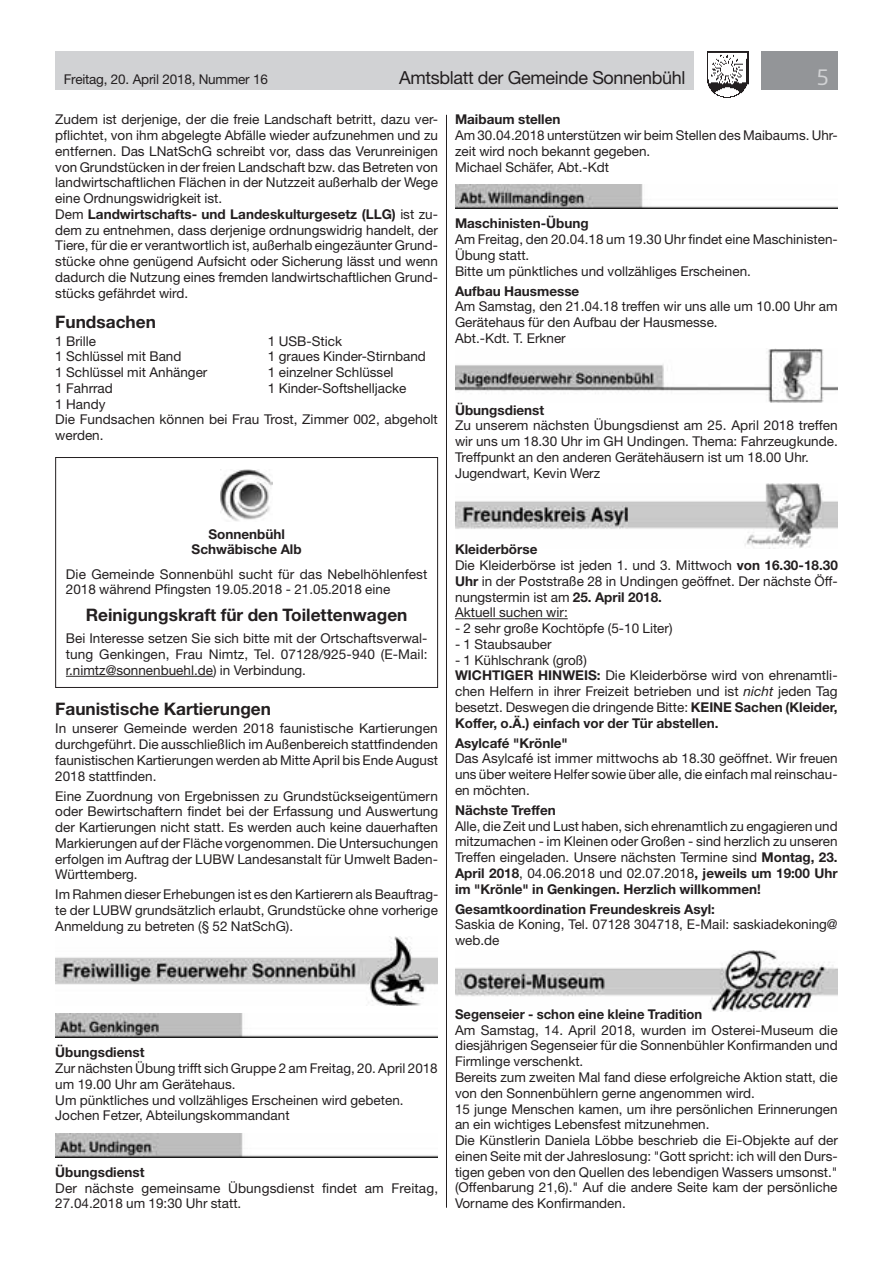
<style>
.page{position:relative;width:893px;height:1263px;background:#fff}
.page>*{position:absolute;margin:0;border:0;box-sizing:border-box;transform-origin:0 0}
.t1{font:21px "Neo Sans Std";color:#d1d2d4}
.t2{font:18px "Helvetica Neue LT Std";letter-spacing:-.02em;color:#231f20}
.t3{font:700 17.25px "Helvetica Neue LT Std";color:#231f20}
.t4{font:13.5px/15.8px "Helvetica Neue LT Std";color:#231f20}
.t5{font:700 13.5px/15.5px "Helvetica Neue LT Std";color:#231f20;text-align:center}
.s1{font-weight:700}
.s2{font-style:italic}
</style>
<div class="page">
<div style="left:55px;top:51px;width:639px;height:38px;background:#d1d2d4"></div>
<div style="left:761px;top:51px;width:77px;height:38px;background:#939598"></div>
<img style="left:707px;top:51px;width:41px;height:47px">
<hr style="left:66px;top:676px;width:147px;height:1px;background:#231f20">
<img style="left:221px;top:469px;width:51px;height:52px">
<img style="left:55px;top:936px;width:383px;height:69px">
<img style="left:55px;top:1013px;width:383px;height:24px">
<img style="left:55px;top:1133px;width:383px;height:24px">
<hr style="left:455px;top:618px;width:113px;height:1px;background:#231f20">
<img style="left:455px;top:184px;width:383px;height:24px">
<img style="left:455px;top:348px;width:383px;height:55px">
<img style="left:455px;top:483px;width:383px;height:65px">
<img style="left:455px;top:951px;width:383px;height:60px">
<hr style="left:446px;top:115px;width:1px;height:1093px;background:#231f20">
<div style="left:55px;top:457px;width:383px;height:231px;border:1px solid #231f20"></div>
<p class="t4" style="left:64px;top:71px;width:206px">Freitag, 20. April 2018, Nummer 16</p>
<h2 class="t2" style="left:399px;top:67px;width:288px">Amtsblatt der Gemeinde Sonnenbühl</h2>
<h1 class="t1" style="left:816px;top:64px;width:14px">5</h1>
<p class="t4" style="left:55px;top:112px;width:384px">Zudem ist derjenige, der die freie Landschaft betritt, dazu ver&shy;pflichtet, von ihm abgelegte Abfälle wieder aufzunehmen und zu entfernen. Das LNatSchG schreibt vor, dass das Verunreinigen von Grundstücken in der freien Landschaft bzw. das Betreten von landwirtschaftlichen Flächen in der Nutzzeit außerhalb der Wege eine Ordnungswidrigkeit ist.<br>Dem <span class="s1">Landwirtschafts- und Landeskulturgesetz (LLG)</span> ist zu&shy;dem zu entnehmen, dass derjenige ordnungswidrig handelt, der Tiere, für die er verantwortlich ist, außerhalb eingezäunter Grund&shy;stücke ohne genügend Aufsicht oder Sicherung lässt und wenn dadurch die Nutzung eines fremden landwirtschaftlichen Grund&shy;stücks gefährdet wird.</p>
<p class="t3" style="left:55px;top:311px;width:102px">Fundsachen</p>
<p class="t4" style="left:55px;top:333px;width:42px">1 Brille</p>
<p class="t4" style="left:268px;top:333px;width:76px">1 USB-Stick</p>
<p class="t4" style="left:55px;top:349px;width:128px">1 Schlüssel mit Band</p>
<p class="t4" style="left:268px;top:349px;width:160px">1 graues Kinder-Stirnband</p>
<p class="t4" style="left:55px;top:364px;width:154px">1 Schlüssel mit Anhänger</p>
<p class="t4" style="left:268px;top:364px;width:127px">1 einzelner Schlüssel</p>
<p class="t4" style="left:55px;top:380px;width:59px">1 Fahrrad</p>
<p class="t4" style="left:268px;top:380px;width:140px">1 Kinder-Softshelljacke</p>
<p class="t4" style="left:55px;top:396px;width:384px">1 Handy<br>Die Fundsachen können bei Frau Trost, Zimmer 002, abgeholt werden.</p>
<p class="t5" style="left:455px;top:112px;width:107px">Maibaum stellen</p>
<p class="t4" style="left:455px;top:127px;width:384px">Am 30.04.2018 unterstützen wir beim Stellen des Maibaums. Uhr&shy;zeit wird noch bekannt gegeben.<br>Michael Schäfer, Abt.-Kdt</p>
<p class="t5" style="left:455px;top:216px;width:135px">Maschinisten-Übung</p>
<p class="t4" style="left:455px;top:231px;width:384px">Am Freitag, den 20.04.18 um 19.30 Uhr findet eine Maschinisten-<br>Übung statt.<br>Bitte um pünktliches und vollzähliges Erscheinen.</p>
<p class="t5" style="left:455px;top:283px;width:126px">Aufbau Hausmesse</p>
<p class="t4" style="left:455px;top:299px;width:384px">Am Samstag, den 21.04.18 treffen wir uns alle um 10.00 Uhr am<br>Gerätehaus für den Aufbau der Hausmesse.<br>Abt.-Kdt. T. Erkner</p>
<p class="t5" style="left:455px;top:402px;width:91px">Übungsdienst</p>
<p class="t4" style="left:455px;top:418px;width:384px">Zu unserem nächsten Übungsdienst am 25. April 2018 treffen wir uns um 18.30 Uhr im GH Undingen. Thema: Fahrzeugkunde.<br>Treffpunkt an den anderen Gerätehäusern ist um 18.00 Uhr.<br>Jugendwart, Kevin Werz</p>
<p class="t5" style="left:192px;top:526px;width:112px">Sonnenbühl<br>Schwäbische Alb</p>
<p class="t4" style="left:66px;top:566px;width:363px">Die Gemeinde Sonnenbühl sucht für das Nebelhöhlenfest<br>2018 während Pfingsten 19.05.2018 - 21.05.2018 eine</p>
<p class="t3" style="left:86px;top:604px;width:323px">Reinigungskraft für den Toilettenwagen</p>
<p class="t4" style="left:66px;top:630px;width:363px;text-align:justify">Bei Interesse setzen Sie sich bitte mit der Ortschaftsverwal&shy;tung Genkingen, Frau Nimtz, Tel. 07128/925-940 (E-Mail: r.nimtz@sonnenbuehl.de) in Verbindung.</p>
<p class="t3" style="left:55px;top:699px;width:217px">Faunistische Kartierungen</p>
<p class="t4" style="left:55px;top:720px;width:384px;text-align:justify">In unserer Gemeinde werden 2018 faunistische Kartierungen durchgeführt. Die ausschließlich im Außenbereich stattfindenden faunistischen Kartierungen werden ab Mitte April bis Ende August 2018 stattfinden.</p>
<p class="t4" style="left:55px;top:788px;width:384px;text-align:justify">Eine Zuordnung von Ergebnissen zu Grundstückseigentümern oder Bewirtschaftern findet bei der Erfassung und Auswertung der Kartierungen nicht statt. Es werden auch keine dauerhaften Markierungen auf der Fläche vorgenommen. Die Untersuchungen erfolgen im Auftrag der LUBW Landesanstalt für Umwelt Baden-Württemberg.</p>
<p class="t4" style="left:55px;top:886px;width:384px;text-align:justify">Im Rahmen dieser Erhebungen ist es den Kartierern als Beauftrag&shy;te der LUBW grundsätzlich erlaubt, Grundstücke ohne vorherige Anmeldung zu betreten (§ 52 NatSchG).</p>
<p class="t4" style="left:455px;top:541px;width:384px"><span class="s1">Kleiderbörse<br></span>Die Kleiderbörse ist jeden 1. und 3. Mittwoch <span class="s1">von 16.30-18.30<br>Uhr</span> in der Poststraße 28 in Undingen geöffnet. Der nächste Öff&shy;nungstermin ist am <span class="s1">25. April 2018.<br></span>Aktuell suchen wir:</p>
<p class="t4" style="left:455px;top:620px;width:219px">- 2 sehr große Kochtöpfe (5-10 Liter)</p>
<p class="t4" style="left:455px;top:636px;width:98px">- 1 Staubsauber</p>
<p class="t4" style="left:455px;top:652px;width:384px">- 1 Kühlschrank (groß)<br><span class="s1">WICHTIGER HINWEIS:</span> Die Kleiderbörse wird von ehrenamtli&shy;chen Helfern in ihrer Freizeit betrieben und ist <span class="s2">nicht</span> jeden Tag besetzt. Deswegen die dringende Bitte: <span class="s1">KEINE Sachen (Kleider, Koffer, o.Ä.) einfach vor der Tür abstellen.</span></p>
<p class="t5" style="left:455px;top:735px;width:114px">Asylcafé "Krönle"</p>
<p class="t4" style="left:455px;top:751px;width:384px;text-align:justify">Das Asylcafé ist immer mittwochs ab 18.30 geöffnet. Wir freuen uns über weitere Helfer sowie über alle, die einfach mal reinschau&shy;en möchten.</p>
<p class="t5" style="left:455px;top:802px;width:102px">Nächste Treffen</p>
<p class="t4" style="left:455px;top:818px;width:384px;text-align:justify">Alle, die Zeit und Lust haben, sich ehrenamtlich zu engagieren und mitzumachen - im Kleinen oder Großen - sind herzlich zu unseren Treffen eingeladen. Unsere nächsten Termine sind <span class="s1">Montag, 23.<br>April 2018</span>, 04.06.2018 und 02.07.2018<span class="s1">, jeweils um 19:00 Uhr im "Krönle" in Genkingen. Herzlich willkommen!</span></p>
<p class="t5" style="left:455px;top:901px;width:261px">Gesamtkoordination Freundeskreis Asyl:</p>
<p class="t4" style="left:455px;top:917px;width:384px">Saskia de Koning, Tel. 07128 304718, E-Mail: saskiadekoning@ web.de</p>
<p class="t5" style="left:55px;top:1044px;width:91px">Übungsdienst</p>
<p class="t4" style="left:55px;top:1060px;width:384px">Zur nächsten Übung trifft sich Gruppe 2 am Freitag, 20. April 2018 um 19.00 Uhr am Gerätehaus.<br>Um pünktliches und vollzähliges Erscheinen wird gebeten.<br>Jochen Fetzer, Abteilungskommandant</p>
<p class="t5" style="left:55px;top:1164px;width:91px">Übungsdienst</p>
<p class="t4" style="left:55px;top:1180px;width:384px">Der nächste gemeinsame Übungsdienst findet am Freitag,<br>27.04.2018 um 19:30 Uhr statt.</p>
<p class="t5" style="left:455px;top:1006px;width:249px">Segenseier - schon eine kleine Tradition</p>
<p class="t4" style="left:455px;top:1022px;width:384px">Am Samstag, 14. April 2018, wurden im Osterei-Museum die diesjährigen Segenseier für die Sonnenbühler Konfirmanden und Firmlinge verschenkt.<br>Bereits zum zweiten Mal fand diese erfolgreiche Aktion statt, die von den Sonnenbühlern gerne angenommen wird.<br>15 junge Menschen kamen, um ihre persönlichen Erinnerungen an ein wichtiges Lebensfest mitzunehmen.<br>Die Künstlerin Daniela Löbbe beschrieb die Ei-Objekte auf der einen Seite mit der Jahreslosung: "Gott spricht: ich will den Durs&shy;tigen geben von den Quellen des lebendigen Wassers umsonst." (Offenbarung 21,6)." Auf die andere Seite kam der persönliche Vorname des Konfirmanden.</p>
</div>
